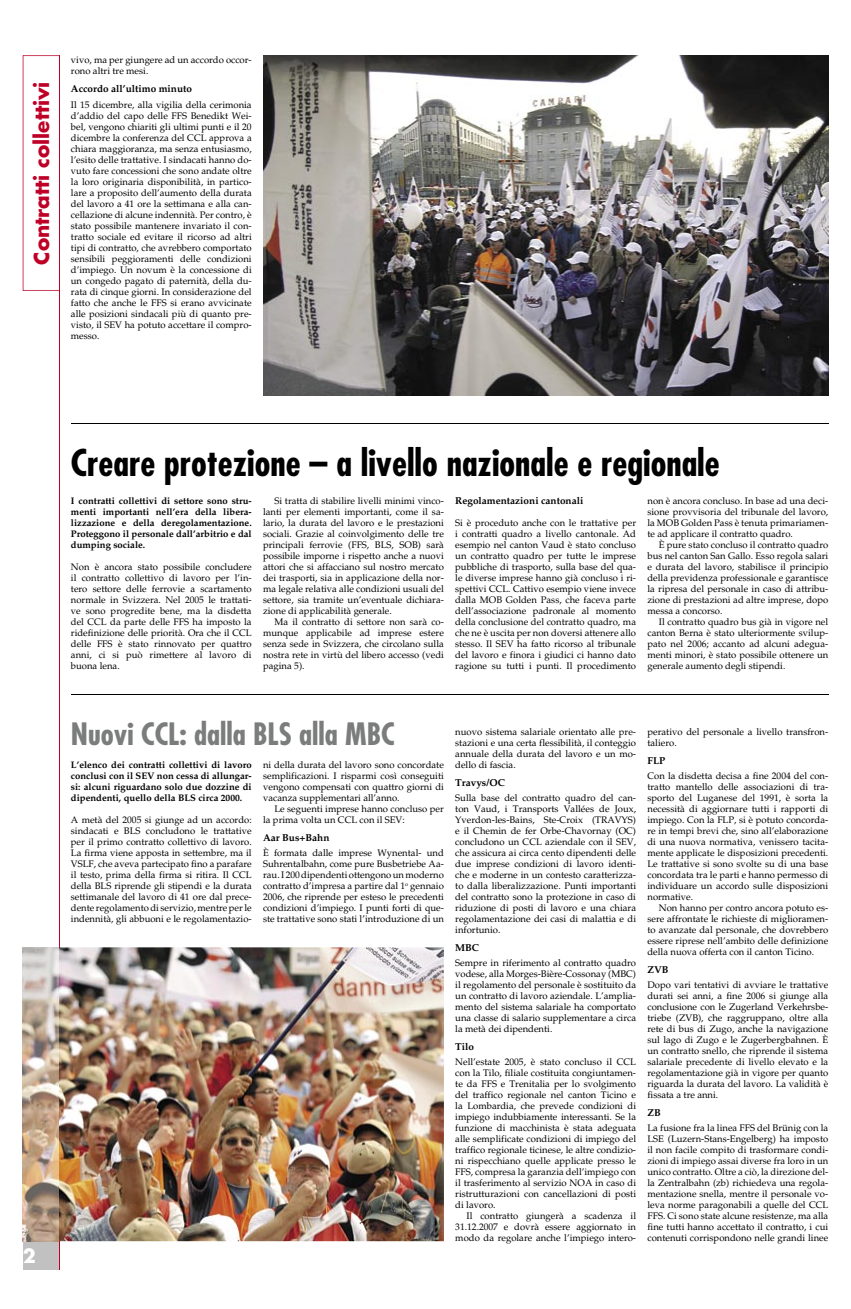
<style>
.page{position:relative;width:851px;height:1309px;background:#fff}
.page>*{position:absolute;margin:0;border:0;box-sizing:border-box;transform-origin:0 0}
.t1{font:700 condensed 36px "Futura";color:#000}
.t2{font:700 condensed 30px "Futura";color:#7b7c7c}
.t3{font:700 20px "Futura";color:#be0027}
.t4{font:700 19px "Futura";color:#fff}
.t5{font:700 10px "Palatino";color:#000}
.t6{font:9.5px/11px "Palatino";color:#000;text-align:justify}
.t7{font:700 9.5px/11px "Palatino";color:#000;text-align:justify}
</style>
<div class="page">
<svg style="left:23px;top:55px;width:36px;height:236px"></svg>
<img style="left:263px;top:55px;width:565px;height:340px">
<hr style="left:71px;top:694px;width:757px;height:1px;background:#000">
<hr style="left:71px;top:423px;width:757px;height:1px;background:#000">
<div style="left:23px;top:1240px;width:37px;height:29px;background:#c1c1c1"></div>
<hr style="left:59px;top:55px;width:1px;height:1214px;background:#be0027">
<img style="left:59px;top:947px;width:385px;height:293px">
<img style="left:23px;top:947px;width:36px;height:293px">
<h3 class="t3" style="left:28px;top:264px;width:184px;rotate:-90deg">Contratti collettivi</h3>
<p class="t6" style="left:71px;top:55px;width:182px">vivo, ma per giungere ad un accordo occor&shy;rono altri tre mesi.</p>
<p class="t5" style="left:71px;top:83px;width:123px">Accordo all’ultimo minuto</p>
<p class="t6" style="left:71px;top:99px;width:182px">Il 15 dicembre, alla vigilia della cerimonia d’addio del capo delle FFS Benedikt Wei&shy;bel, vengono chiariti gli ultimi punti e il 20 dicembre la conferenza del CCL approva a chiara maggioranza, ma senza entusiasmo, l’esito delle trattative. I sindacati hanno do&shy;vuto fare concessioni che sono andate oltre la loro originaria disponibilità, in partico&shy;lare a proposito dell’aumento della durata del lavoro a 41 ore la settimana e alla can&shy;cellazione di alcune indennità. Per contro, è stato possibile mantenere invariato il con&shy;tratto sociale ed evitare il ricorso ad altri tipi di contratto, che avrebbero comportato sensibili peggioramenti delle condizioni d’impiego. Un novum è la concessione di un congedo pagato di paternità, della du&shy;rata di cinque giorni. In considerazione del fatto che anche le FFS si erano avvicinate alle posizioni sindacali più di quanto pre&shy;visto, il SEV ha potuto accettare il compro&shy;messo.</p>
<h3 class="t4" style="left:23px;top:1242px;width:15px">2</h3>
<h1 class="t1" style="left:71px;top:440px;width:650px">Creare protezione – a livello nazionale e regionale</h1>
<p class="t7" style="left:71px;top:495px;width:182px">I contratti collettivi di settore sono stru&shy;menti importanti nell’era della libera&shy;lizzazione e della deregolamentazione.<br>Proteggono il personale dall’arbitrio e dal dumping sociale.</p>
<p class="t6" style="left:71px;top:561px;width:182px">Non è ancora stato possibile concludere il contratto collettivo di lavoro per l’in&shy;tero settore delle ferrovie a scartamento normale in Svizzera. Nel 2005 le trattati&shy;ve sono progredite bene, ma la disdetta del CCL da parte delle FFS ha imposto la ridefinizione delle priorità. Ora che il CCL delle FFS è stato rinnovato per quattro anni, ci si può rimettere al lavoro di buona lena.</p>
<p class="t5" style="left:455px;top:494px;width:130px">Regolamentazioni cantonali</p>
<p class="t6" style="left:455px;top:517px;width:182px">Si è proceduto anche con le trattative per i contratti quadro a livello cantonale. Ad esempio nel canton Vaud è stato concluso un contratto quadro per tutte le imprese pubbliche di trasporto, sulla base del qua&shy;le diverse imprese hanno già concluso i ri&shy;spettivi CCL. Cattivo esempio viene invece dalla MOB Golden Pass, che faceva parte dell’associazione padronale al momento della conclusione del contratto quadro, ma che ne è uscita per non doversi attenere allo stesso. Il SEV ha fatto ricorso al tribunale del lavoro e finora i giudici ci hanno dato ragione su tutti i punti. Il procedimento</p>
<p class="t6" style="left:263px;top:495px;width:182px;text-indent:11px">Si tratta di stabilire livelli minimi vinco&shy;lanti per elementi importanti, come il sa&shy;lario, la durata del lavoro e le prestazioni sociali. Grazie al coinvolgimento delle tre principali ferrovie (FFS, BLS, SOB) sarà possibile imporne i rispetto anche a nuovi attori che si affacciano sul nostro mercato dei trasporti, sia in applicazione della nor&shy;ma legale relativa alle condizioni usuali del settore, sia tramite un’eventuale dichiara&shy;zione di applicabilità generale.</p>
<p class="t6" style="left:263px;top:616px;width:182px;text-indent:11px">Ma il contratto di settore non sarà co&shy;munque applicabile ad imprese estere senza sede in Svizzera, che circolano sulla nostra rete in virtù del libero accesso (vedi pagina 5).</p>
<p class="t6" style="left:647px;top:495px;width:182px">non è ancora concluso. In base ad una deci&shy;sione provvisoria del tribunale del lavoro, la MOB Golden Pass è tenuta primariamen&shy;te ad applicare il contratto quadro.</p>
<p class="t6" style="left:647px;top:539px;width:182px;text-indent:11px">È pure stato concluso il contratto quadro bus nel canton San Gallo. Esso regola salari e durata del lavoro, stabilisce il principio della previdenza professionale e garantisce la ripresa del personale in caso di attribu&shy;zione di prestazioni ad altre imprese, dopo messa a concorso.</p>
<p class="t6" style="left:647px;top:616px;width:182px;text-indent:11px">Il contratto quadro bus già in vigore nel canton Berna è stato ulteriormente svilup&shy;pato nel 2006; accanto ad alcuni adegua&shy;menti minori, è stato possibile ottenere un generale aumento degli stipendi.</p>
<h2 class="t2" style="left:71px;top:715px;width:325px">Nuovi CCL: dalla BLS alla MBC</h2>
<p class="t7" style="left:71px;top:759px;width:182px">L’elenco dei contratti collettivi di lavoro conclusi con il SEV non cessa di allungar&shy;si: alcuni riguardano solo due dozzine di dipendenti, quello della BLS circa 2000.</p>
<p class="t6" style="left:71px;top:814px;width:182px">A metà del 2005 si giunge ad un accordo: sindacati e BLS concludono le trattative per il primo contratto collettivo di lavoro.<br>La firma viene apposta in settembre, ma il VSLF, che aveva partecipato fino a parafare il testo, prima della firma si ritira. Il CCL della BLS riprende gli stipendi e la durata settimanale del lavoro di 41 ore dal prece&shy;dente regolamento di servizio, mentre per le indennità, gli abbuoni e le regolamentazio-</p>
<p class="t6" style="left:263px;top:759px;width:182px">ni della durata del lavoro sono concordate semplificazioni. I risparmi così conseguiti vengono compensati con quattro giorni di vacanza supplementari all’anno.</p>
<p class="t6" style="left:263px;top:803px;width:182px;text-indent:11px">Le seguenti imprese hanno concluso per la prima volta un CCL con il SEV:</p>
<p class="t5" style="left:263px;top:831px;width:68px">Aar Bus+Bahn</p>
<p class="t6" style="left:263px;top:847px;width:182px">È formata dalle imprese Wynental- und Suhrentalbahn, come pure Busbetriebe Aa&shy;rau. I 200 dipendenti ottengono un moderno contratto d’impresa a partire dal 1<sup>o</sup> gennaio 2006, che riprende per esteso le precedenti condizioni d’impiego. I punti forti di que&shy;ste trattative sono stati l’introduzione di un</p>
<p class="t6" style="left:455px;top:726px;width:182px">nuovo sistema salariale orientato alle pre&shy;stazioni e una certa flessibilità, il conteggio annuale della durata del lavoro e un mo&shy;dello di fascia.</p>
<p class="t5" style="left:455px;top:776px;width:51px">Travys/OC</p>
<p class="t6" style="left:455px;top:792px;width:182px">Sulla base del contratto quadro del can&shy;ton Vaud, i Transports Vallées de Joux, Yverdon-les-Bains, Ste-Croix (TRAVYS) e il Chemin de fer Orbe-Chavornay (OC) concludono un CCL aziendale con il SEV, che assicura ai circa cento dipendenti delle due imprese condizioni di lavoro identi&shy;che e moderne in un contesto caratterizza&shy;to dalla liberalizzazione. Punti importanti del contratto sono la protezione in caso di riduzione di posti di lavoro e una chiara regolamentazione dei casi di malattia e di infortunio.</p>
<p class="t5" style="left:455px;top:941px;width:25px">MBC</p>
<p class="t6" style="left:455px;top:957px;width:182px">Sempre in riferimento al contratto quadro vodese, alla Morges-Bière-Cossonay (MBC) il regolamento del personale è sostituito da un contratto di lavoro aziendale. L’amplia&shy;mento del sistema salariale ha comportato una classe di salario supplementare a circa la metà dei dipendenti.</p>
<p class="t5" style="left:455px;top:1040px;width:20px">Tilo</p>
<p class="t6" style="left:455px;top:1056px;width:182px">Nell’estate 2005, è stato concluso il CCL con la Tilo, filiale costituita congiuntamen&shy;te da FFS e Trenitalia per lo svolgimento del traffico regionale nel canton Ticino e la Lombardia, che prevede condizioni di impiego indubbiamente interessanti. Se la funzione di macchinista è stata adeguata alle semplificate condizioni di impiego del traffico regionale ticinese, le altre condizio&shy;ni rispecchiano quelle applicate presso le FFS, compresa la garanzia dell’impiego con il trasferimento al servizio NOA in caso di ristrutturazioni con cancellazioni di posti di lavoro.</p>
<p class="t6" style="left:455px;top:1210px;width:182px;text-indent:11px">Il contratto giungerà a scadenza il 31.12.2007 e dovrà essere aggiornato in modo da regolare anche l’impiego intero-</p>
<p class="t6" style="left:647px;top:726px;width:182px">perativo del personale a livello transfron&shy;taliero.</p>
<p class="t5" style="left:647px;top:754px;width:19px">FLP</p>
<p class="t6" style="left:647px;top:770px;width:182px">Con la disdetta decisa a fine 2004 del con&shy;tratto mantello delle associazioni di tra&shy;sporto del Luganese del 1991, è sorta la necessità di aggiornare tutti i rapporti di impiego. Con la FLP, si è potuto concorda&shy;re in tempi brevi che, sino all’elaborazione di una nuova normativa, venissero tacita&shy;mente applicate le disposizioni precedenti.<br>Le trattative si sono svolte su di una base concordata tra le parti e hanno permesso di individuare un accordo sulle disposizioni normative.</p>
<p class="t6" style="left:647px;top:902px;width:182px;text-indent:11px">Non hanno per contro ancora potuto es&shy;sere affrontate le richieste di miglioramen&shy;to avanzate dal personale, che dovrebbero essere riprese nell’ambito delle definizione della nuova offerta con il canton Ticino.</p>
<p class="t5" style="left:647px;top:963px;width:23px">ZVB</p>
<p class="t6" style="left:647px;top:979px;width:182px">Dopo vari tentativi di avviare le trattative durati sei anni, a fine 2006 si giunge alla conclusione con le Zugerland Verkehrsbe&shy;triebe (ZVB), che raggruppano, oltre alla rete di bus di Zugo, anche la navigazione sul lago di Zugo e le Zugerbergbahnen. È un contratto snello, che riprende il sistema salariale precedente di livello elevato e la regolamentazione già in vigore per quanto riguarda la durata del lavoro. La validità è fissata a tre anni.</p>
<p class="t5" style="left:647px;top:1106px;width:15px">ZB</p>
<p class="t6" style="left:647px;top:1122px;width:182px">La fusione fra la linea FFS del Brünig con la LSE (Luzern-Stans-Engelberg) ha imposto il non facile compito di trasformare condi&shy;zioni di impiego assai diverse fra loro in un unico contratto. Oltre a ciò, la direzione del&shy;la Zentralbahn (zb) richiedeva una regola&shy;mentazione snella, mentre il personale vo&shy;leva norme paragonabili a quelle del CCL FFS. Ci sono state alcune resistenze, ma alla fine tutti hanno accettato il contratto, i cui contenuti corrispondono nelle grandi linee</p>
</div>
